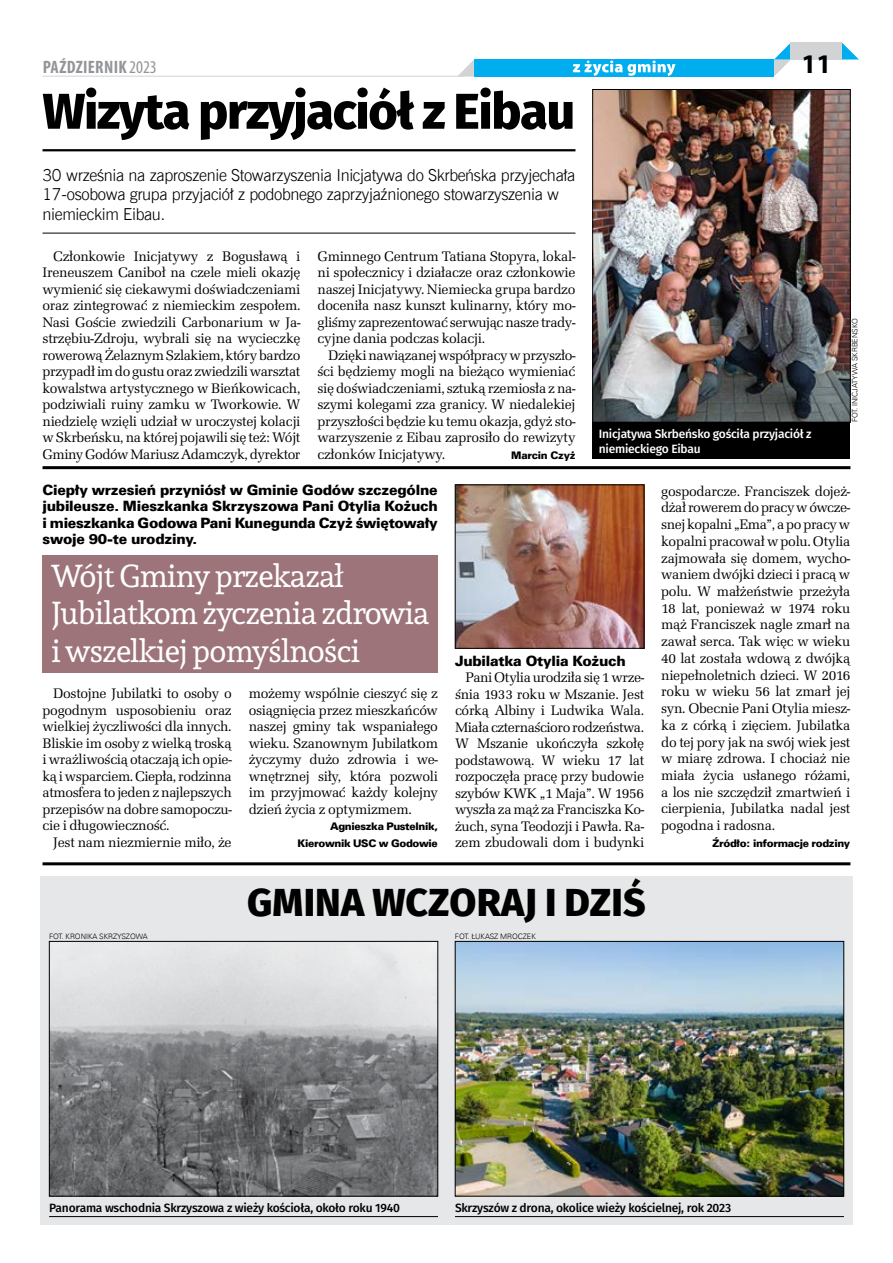
<style>
.page{position:relative;width:893px;height:1263px;background:#fff}
.page>*{position:absolute;margin:0;border:0;box-sizing:border-box;transform-origin:0 0}
.t1{font:800 50.25px "Fira Sans";letter-spacing:-.025em;color:#000}
.t2{font:800 39px "Fira Sans";letter-spacing:.005em;color:#000}
.t3{font:31.5px/37.8px "Andada";letter-spacing:-.025em;color:#fff}
.t4{font:700 27px "Myriad Pro";color:#000}
.t5{font:700 condensed 18px "Myriad Pro";letter-spacing:.015em;color:#939598}
.t6{font:16.5px/19.8px "News Goth Lt EU";letter-spacing:-.02em;color:#000}
.t7{font:14.25px/16.5px "URW Latino TOT";letter-spacing:-.02em;color:#000;text-align:justify}
.t8{font:14.25px/16.5px "Zurich Blk EU Normal";letter-spacing:-.015em;color:#000;text-align:justify}
.t9{font:500 12px "Fira Sans";letter-spacing:-.02em;color:#000}
.t10{font:500 12px/14.4px "Fira Sans";letter-spacing:-.02em;color:#fff}
.t11{font:10.5px/16.5px "Zurich Blk EU Normal";letter-spacing:-.03em;color:#000;text-align:right}
.t12{font:7.5px "Zurich Lt EU";letter-spacing:-.005em;color:#000}
.s1{font-weight:400}
</style>
<div class="page">
<div style="left:474px;top:60px;width:300px;height:17px;background:#00aeef"></div>
<svg style="left:774px;top:43px;width:17px;height:33px"></svg>
<svg style="left:842px;top:43px;width:17px;height:17px"></svg>
<div style="left:791px;top:43px;width:51px;height:17px;background:#d1d3d4"></div>
<div style="left:43px;top:555px;width:395px;height:118px;background:#9d747a"></div>
<div style="left:40px;top:876px;width:813px;height:349px;background:#e6e7e8"></div>
<hr style="left:455px;top:1216px;width:389px;height:1px;background:#000">
<hr style="left:49px;top:1216px;width:389px;height:1px;background:#000">
<img style="left:51px;top:943px;width:385px;height:251px">
<div style="left:49px;top:941px;width:389px;height:255px;border:1px solid #000"></div>
<img style="left:457px;top:943px;width:385px;height:251px">
<div style="left:455px;top:941px;width:389px;height:255px;border:1px solid #000"></div>
<hr style="left:43px;top:862px;width:807px;height:3px;background:#000">
<hr style="left:43px;top:466px;width:807px;height:3px;background:#000">
<img style="left:457px;top:487px;width:185px;height:159px">
<img style="left:594px;top:91px;width:254px;height:329px">
<div style="left:592px;top:89px;width:258px;height:333px;border:1px solid #000"></div>
<hr style="left:43px;top:149px;width:532px;height:2px;background:#000">
<hr style="left:43px;top:233px;width:532px;height:1px;background:#000">
<svg style="left:42px;top:60px;width:633px;height:88px"></svg>
<div style="left:592px;top:422px;width:258px;height:37px;background:#000"></div>
<p class="t5" style="left:43px;top:55px;width:116px">PAŹDZIERNIK <span class="s1">2023</span></p>
<h3 class="t4" style="left:801px;top:47px;width:31px">11</h3>
<h1 class="t1" style="left:43px;top:76px;width:534px">WIZYTA PRZYJACIÓŁ Z EIBAU</h1>
<p class="t6" style="left:43px;top:165px;width:534px">30 września na zaproszenie Stowarzyszenia Inicjatywa do Skrbeńska przyjechała<br>17-osobowa grupa przyjaciół z podobnego zaprzyjaźnionego stowarzyszenia w niemieckim Eibau.</p>
<p class="t7" style="left:43px;top:248px;width:260px;text-indent:11px">Członkowie Inicjatywy z Bogusławą i Ireneuszem Caniboł na czele mieli okazję wymienić się ciekawymi doświadczeniami oraz zintegrować z niemieckim zespołem.<br>Nasi Goście zwiedzili Carbonarium w Ja&shy;strzębiu-Zdroju, wybrali się na wycieczkę rowerową Żelaznym Szlakiem, który bardzo przypadł im do gustu oraz zwiedzili warsztat kowalstwa artystycznego w Bieńkowicach, podziwiali ruiny zamku w Tworkowie. W niedzielę wzięli udział w uroczystej kolacji w Skrbeńsku, na której pojawili się też: Wójt Gminy Godów Mariusz Adamczyk, dyrektor</p>
<p class="t7" style="left:317px;top:248px;width:259px">Gminnego Centrum Tatiana Stopyra, lokal&shy;ni społecznicy i działacze oraz członkowie naszej Inicjatywy. Niemiecka grupa bardzo doceniła nasz kunszt kulinarny, który mo&shy;gliśmy zaprezentować serwując nasze trady&shy;cyjne dania podczas kolacji.</p>
<p class="t7" style="left:317px;top:347px;width:260px;text-indent:11px">Dzięki nawiązanej współpracy w przyszło&shy;ści będziemy mogli na bieżąco wymieniać się doświadczeniami, sztuką rzemiosła z na&shy;szymi kolegami zza granicy. W niedalekiej przyszłości będzie ku temu okazja, gdyż sto&shy;warzyszenie z Eibau zaprosiło do rewizyty członków Inicjatywy.</p>
<p class="t11" style="left:511px;top:447px;width:66px">Marcin Czyż</p>
<p class="t10" style="left:599px;top:428px;width:214px">Inicjatywa Skrbeńsko gościła przyjaciół z niemieckiego Eibau</p>
<p class="t12" style="left:850px;top:422px;width:106px;rotate:-90deg">FOT. I NICJATYWA SKRBEŃSKO</p>
<p class="t8" style="left:43px;top:482px;width:397px">Ciepły wrzesień przyniósł w Gminie Godów szczególne jubileusze. Mieszkanka Skrzyszowa Pani Otylia Kożuch i mieszkanka Godowa Pani Kunegunda Czyż świętowały swoje 90-te urodziny.</p>
<h3 class="t3" style="left:51px;top:556px;width:380px">Wójt Gminy przekazał<br>Jubilatkom życzenia zdrowia i wszelkiej pomyślności</h3>
<p class="t7" style="left:43px;top:686px;width:191px;text-indent:11px">Dostojne Jubilatki to osoby o pogodnym usposobieniu oraz wielkiej życzliwości dla innych.<br>Bliskie im osoby z wielką troską i wrażliwością otaczają ich opie&shy;ką i wsparciem. Ciepła, rodzinna atmosfera to jeden z najlepszych przepisów na dobre samopoczu&shy;cie i długowieczność.</p>
<p class="t7" style="left:53px;top:834px;width:180px">Jest nam niezmiernie miło, że</p>
<p class="t7" style="left:249px;top:686px;width:191px">możemy wspólnie cieszyć się z osiągnięcia przez mieszkańców naszej gminy tak wspaniałego wieku. Szanownym Jubilatkom życzymy dużo zdrowia i we&shy;wnętrznej siły, która pozwoli im przyjmować każdy kolejny dzień życia z optymizmem.</p>
<p class="t11" style="left:298px;top:819px;width:142px">Agnieszka Pustelnik,<br>Kierownik USC w Godowie</p>
<p class="t8" style="left:455px;top:653px;width:172px">Jubilatka Otylia Kożuch</p>
<p class="t7" style="left:455px;top:669px;width:191px;text-indent:11px">Pani Otylia urodziła się 1 wrze&shy;śnia 1933 roku w Mszanie. Jest córką Albiny i Ludwika Wala.<br>Miała czternaścioro rodzeństwa.<br>W Mszanie ukończyła szkołę podstawową. W wieku 17 lat rozpoczęła pracę przy budowie szybów KWK „1 Maja”. W 1956 wyszła za mąż za Franciszka Ko&shy;żuch, syna Teodozji i Pawła. Ra&shy;zem zbudowali dom i budynki</p>
<h2 class="t2" style="left:247px;top:875px;width:400px">GMINA WCZORAJ I DZIŚ</h2>
<p class="t12" style="left:49px;top:932px;width:100px">FOT. KRONIKA SKRZYSZOWA</p>
<p class="t12" style="left:455px;top:932px;width:82px">FOT. ŁUKASZ MROCZEK</p>
<p class="t7" style="left:661px;top:482px;width:191px">gospodarcze. Franciszek dojeż&shy;dżał rowerem do pracy w ówcze&shy;snej kopalni „Ema”, a po pracy w kopalni pracował w polu. Otylia zajmowała się domem, wycho&shy;waniem dwójki dzieci i pracą w polu. W małżeństwie przeżyła 18 lat, ponieważ w 1974 roku mąż Franciszek nagle zmarł na zawał serca. Tak więc w wieku 40 lat została wdową z dwójką niepełnoletnich dzieci. W 2016 roku w wieku 56 lat zmarł jej syn. Obecnie Pani Otylia miesz&shy;ka z córką i zięciem. Jubilatka do tej pory jak na swój wiek jest w miarę zdrowa. I chociaż nie miała życia usłanego różami, a los nie szczędził zmartwień i cierpienia, Jubilatka nadal jest pogodna i radosna.</p>
<p class="t11" style="left:713px;top:835px;width:139px">Źródło: informacje rodziny</p>
<p class="t9" style="left:49px;top:1199px;width:352px">Panorama wschodnia Skrzyszowa z wieży kościoła, około roku 1940</p>
<p class="t9" style="left:455px;top:1199px;width:278px">Skrzyszów z drona, okolice wieży kościelnej, rok 2023</p>
</div>
